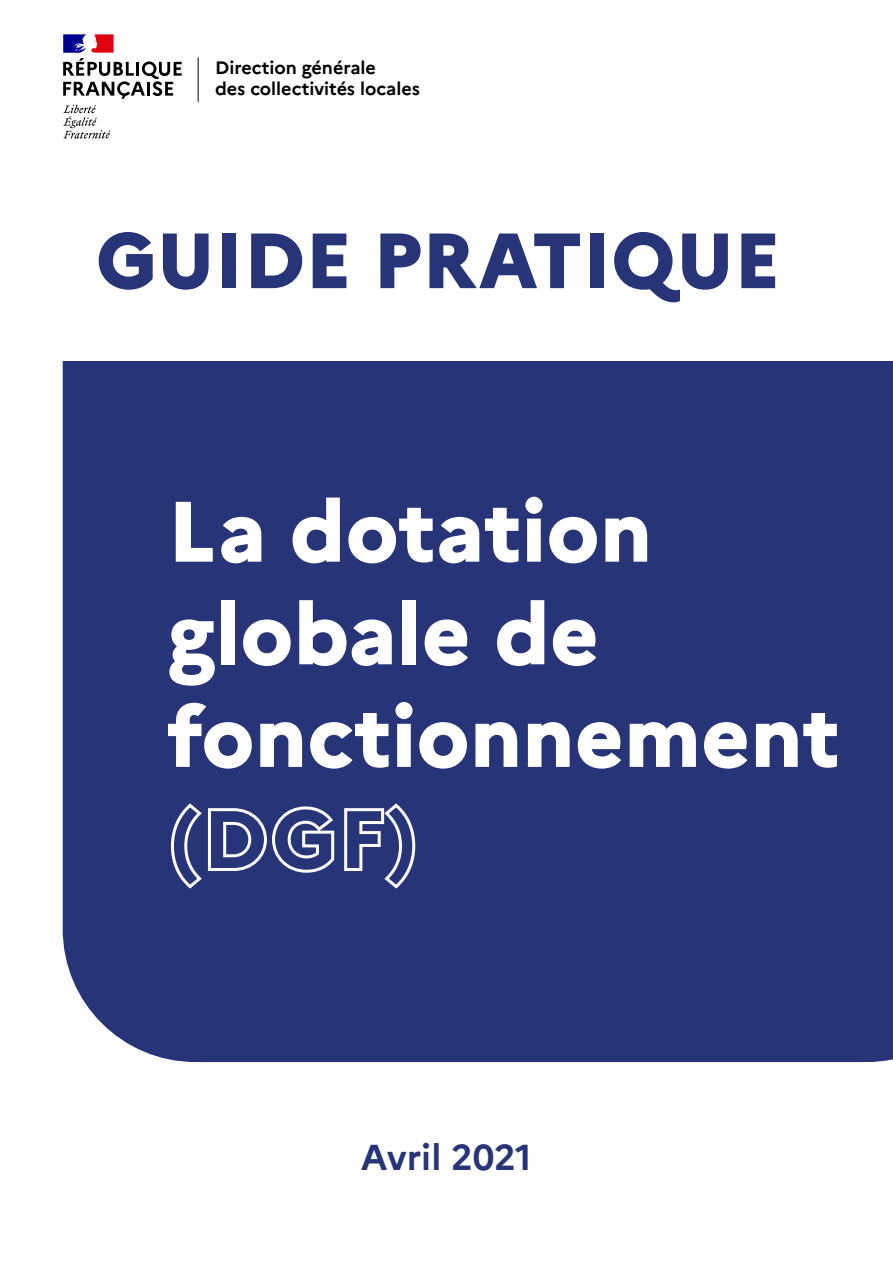
<style>
.page{position:relative;width:893px;height:1263px;background:#fff}
.page>*{position:absolute;margin:0;border:0;box-sizing:border-box;transform-origin:0 0}
.t1{font:800 85.5px/102.6px "Marianne";color:#fff}
.t2{font:800 78px "Marianne";color:#273578}
.t3{font:700 36px "Marianne";color:#273578}
.t4{font:700 18px/21.6px "Marianne";color:#000}
</style>
<div class="page">
<div style="left:63px;top:361px;width:830px;height:701px;background:#273578"></div>
<svg style="left:63px;top:105px;width:47px;height:34px"></svg>
<svg style="left:63px;top:34px;width:119px;height:65px"></svg>
<hr style="left:198px;top:57px;width:1px;height:45px;background:#000">
<p class="t4" style="left:215px;top:57px;width:206px">Direction générale<br>des collectivités locales</p>
<h2 class="t2" style="left:96px;top:213px;width:686px">GUIDE PRATIQUE</h2>
<h1 class="t1" style="left:167px;top:480px;width:674px">La dotation globale de fonctionnement (DGF)</h1>
<h3 class="t3" style="left:361px;top:1135px;width:172px">Avril 2021</h3>
</div>
